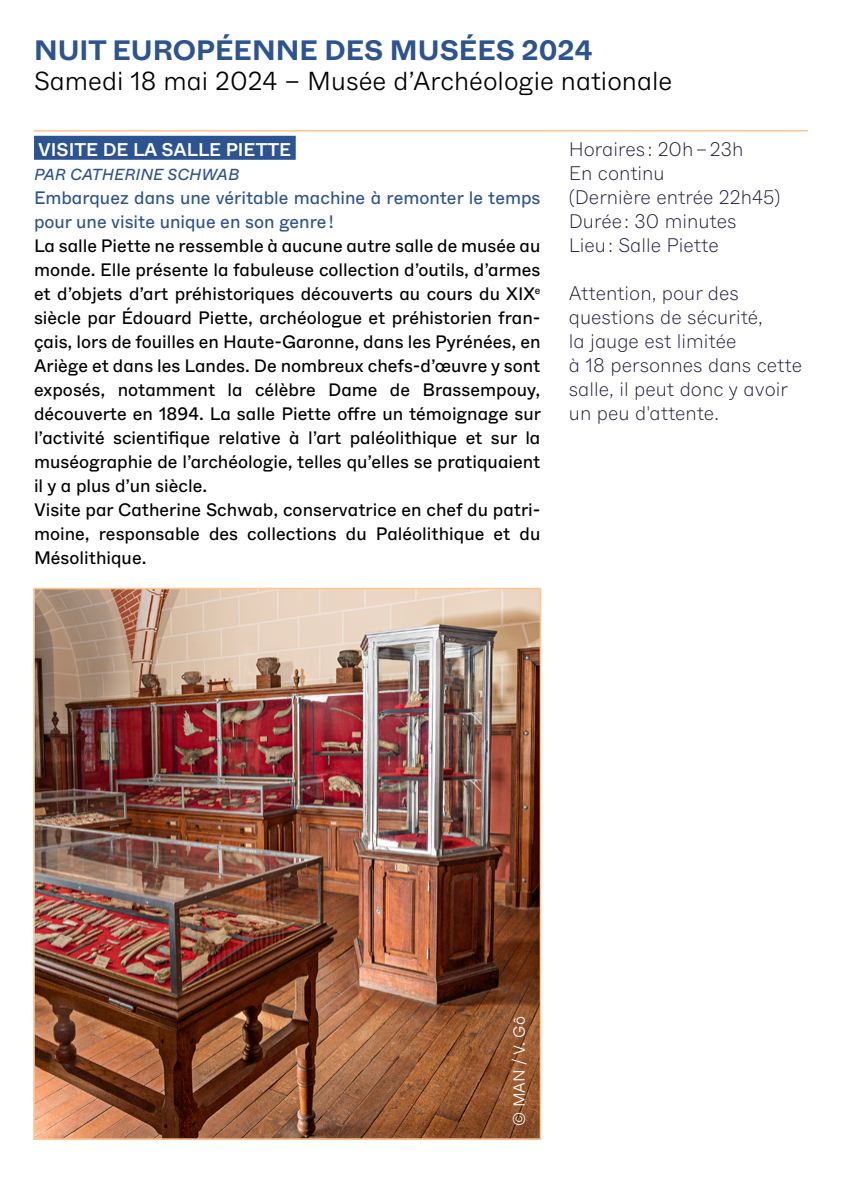
<style>
.page{position:relative;width:842px;height:1191px;background:#fff}
.page>*{position:absolute;margin:0;border:0;box-sizing:border-box;transform-origin:0 0}
.t1{font:700 28px "ABC Whyte";color:#2c5392}
.t2{font:300 26px "ABC Whyte";color:#000}
.t3{font:200 19.6px/24px "ABC Whyte";color:#1f1c3e}
.t4{font:500 18.4px "ABC Whyte";color:#fff}
.t5{font:18px/24px "ABC Whyte";color:#000}
.t6{font:18px/24px "ABC Whyte";color:#2c5392}
.t7{font:italic 16px "ABC Whyte";color:#2c5392}
.t8{font:300 16px "ABC Whyte";color:#fff}
</style>
<div class="page">
<hr style="left:34px;top:130px;width:774px;height:2px;background:#ffc593">
<img style="left:36px;top:591px;width:502px;height:546px">
<div style="left:33px;top:588px;width:508px;height:552px;border:2px solid #ffc593"></div>
<div style="left:34px;top:136px;width:262px;height:24px;background:#2c5392"></div>
<h1 class="t1" style="left:34px;top:32px;width:560px">NUIT EUROPÉENNE DES MUSÉES 2024</h1>
<h2 class="t2" style="left:34px;top:64px;width:640px">Samedi 18 mai 2024 – Musée d’Archéologie nationale</h2>
<p class="t4" style="left:38px;top:137px;width:255px">VISITE DE LA SALLE PIETTE</p>
<p class="t7" style="left:34px;top:164px;width:207px">PAR CATHERINE SCHWAB</p>
<p class="t6" style="left:34px;top:185px;width:508px">Embarquez dans une véritable machine à remonter le temps pour une visite unique en son genre !</p>
<p class="t5" style="left:34px;top:233px;width:508px">La salle Piette ne ressemble à aucune autre salle de musée au monde. Elle présente la fabuleuse collection d’outils, d’armes et d’objets d’art préhistoriques découverts au cours du XIX<sup>e </sup>siècle par Édouard Piette, archéologue et préhistorien fran&shy;çais, lors de fouilles en Haute-Garonne, dans les Pyrénées, en Ariège et dans les Landes. De nombreux chefs-d’œuvre y sont exposés, notamment la célèbre Dame de Brassempouy, découverte en 1894. La salle Piette offre un témoignage sur l’activité scientifique relative à l’art paléolithique et sur la muséographie de l’archéologie, telles qu’elles se pratiquaient il y a plus d’un siècle.<br>Visite par Catherine Schwab, conservatrice en chef du patri&shy;moine, responsable des collections du Paléolithique et du Mésolithique.</p>
<p class="t3" style="left:569px;top:137px;width:213px">Horaires : 20h – 23h<br>En continu<br>(Dernière entrée 22h45)<br>Durée : 30 minutes<br>Lieu: Salle Piette</p>
<p class="t3" style="left:569px;top:281px;width:235px">Attention, pour des questions de sécurité,<br>la jauge est limitée<br>à 18 personnes dans cette salle, il peut donc y avoir un peu d'attente.</p>
<p class="t8" style="left:509px;top:1125px;width:111px;rotate:-90deg">© MAN / V. Gô</p>
</div>
